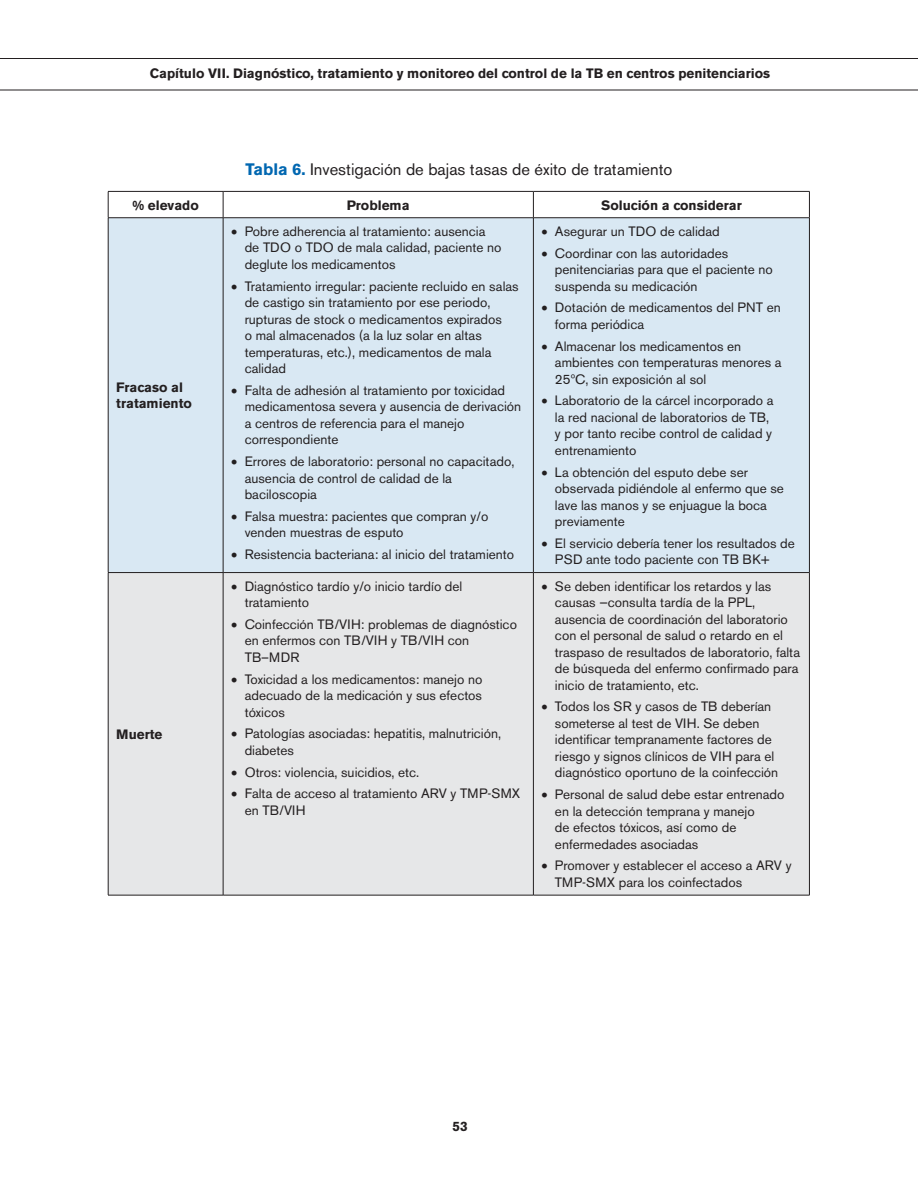
<style>
.page{position:relative;width:918px;height:1188px;background:#fff}
.page>*{position:absolute;margin:0;border:0;box-sizing:border-box;transform-origin:0 0}
.t1{font:16.5px "Akzidenz Grotesk BE";color:#231f20}
.t2{font:13.5px/16.5px "Akzidenz Grotesk BE";color:#231f20}
.t3{font:700 13.5px/16.5px "Akzidenz Grotesk BE";color:#231f20}
.s1{font-weight:700;color:#0067b1}
</style>
<div class="page">
<svg style="left:0;top:58px;width:918px;height:32px"></svg>
<div style="left:109px;top:218px;width:700px;height:354px;background:#d9e8f3"></div>
<div style="left:109px;top:573px;width:700px;height:322px;background:#e6e7e8"></div>
<hr style="left:108px;top:218px;width:1px;height:354px;background:#231f20">
<hr style="left:223px;top:218px;width:1px;height:354px;background:#231f20">
<hr style="left:533px;top:218px;width:1px;height:354px;background:#231f20">
<hr style="left:809px;top:218px;width:1px;height:354px;background:#231f20">
<hr style="left:108px;top:572px;width:115px;height:1px;background:#231f20">
<hr style="left:108px;top:573px;width:1px;height:322px;background:#231f20">
<hr style="left:223px;top:572px;width:310px;height:1px;background:#231f20">
<hr style="left:223px;top:573px;width:1px;height:322px;background:#231f20">
<hr style="left:533px;top:572px;width:277px;height:1px;background:#231f20">
<hr style="left:533px;top:573px;width:1px;height:322px;background:#231f20">
<hr style="left:809px;top:573px;width:1px;height:322px;background:#231f20">
<hr style="left:108px;top:191px;width:115px;height:1px;background:#231f20">
<svg style="left:108px;top:192px;width:1px;height:25px"></svg>
<hr style="left:223px;top:191px;width:310px;height:1px;background:#231f20">
<svg style="left:223px;top:192px;width:1px;height:25px"></svg>
<hr style="left:533px;top:191px;width:277px;height:1px;background:#231f20">
<svg style="left:533px;top:192px;width:1px;height:25px"></svg>
<svg style="left:809px;top:192px;width:1px;height:25px"></svg>
<hr style="left:108px;top:217px;width:115px;height:1px;background:#231f20">
<hr style="left:223px;top:217px;width:310px;height:1px;background:#231f20">
<hr style="left:533px;top:217px;width:277px;height:1px;background:#231f20">
<hr style="left:108px;top:895px;width:115px;height:1px;background:#231f20">
<hr style="left:223px;top:895px;width:310px;height:1px;background:#231f20">
<hr style="left:533px;top:895px;width:277px;height:1px;background:#231f20">
<p class="t3" style="left:150px;top:65px;width:622px">Capítulo VII. Diagnóstico, tratamiento y monitoreo del control de la TB en centros penitenciarios</p>
<p class="t1" style="left:246px;top:159px;width:428px"><span class="s1">Tabla 6.</span> Investigación de bajas tasas de éxito de tratamiento</p>
<p class="t3" style="left:132px;top:197px;width:68px">% elevado</p>
<p class="t3" style="left:347px;top:197px;width:64px">Problema</p>
<p class="t3" style="left:601px;top:197px;width:142px">Solución a considerar</p>
<p class="t3" style="left:116px;top:379px;width:77px">Fracaso al tratamiento</p>
<p class="t3" style="left:116px;top:726px;width:48px">Muerte</p>
<p class="t2" style="left:245px;top:223px;width:258px;text-indent:-14px">• Pobre adherencia al tratamiento: ausencia de TDO o TDO de mala calidad, paciente no deglute los medicamentos</p>
<p class="t2" style="left:245px;top:278px;width:276px;text-indent:-14px">• Tratamiento irregular: paciente recluido en salas de castigo sin tratamiento por ese periodo, rupturas de stock o medicamentos expirados<br>o mal almacenados (a la luz solar en altas temperaturas, etc.), medicamentos de mala calidad</p>
<p class="t2" style="left:245px;top:382px;width:278px;text-indent:-14px">• Falta de adhesión al tratamiento por toxicidad medicamentosa severa y ausencia de derivación a centros de referencia para el manejo correspondiente</p>
<p class="t2" style="left:245px;top:453px;width:271px;text-indent:-14px">• Errores de laboratorio: personal no capacitado, ausencia de control de calidad de la baciloscopia</p>
<p class="t2" style="left:245px;top:508px;width:245px;text-indent:-14px">• Falsa muestra: pacientes que compran y/o venden muestras de esputo</p>
<p class="t2" style="left:231px;top:546px;width:284px">• Resistencia bacteriana: al inicio del tratamiento</p>
<p class="t2" style="left:245px;top:578px;width:219px;text-indent:-14px">• Diagnóstico tardío y/o inicio tardío del tratamiento</p>
<p class="t2" style="left:245px;top:616px;width:274px;text-indent:-14px">• Coinfección TB/VIH: problemas de diagnóstico en enfermos con TB/VIH y TB/VIH con<br>TB–MDR</p>
<p class="t2" style="left:245px;top:671px;width:239px;text-align:justify;text-indent:-14px">• Toxicidad a los medicamentos: manejo no adecuado de la medicación y sus efectos tóxicos</p>
<p class="t2" style="left:245px;top:725px;width:258px;text-indent:-14px">• Patologías asociadas: hepatitis, malnutrición, diabetes</p>
<p class="t2" style="left:231px;top:764px;width:190px">• Otros: violencia, suicidios, etc.</p>
<p class="t2" style="left:245px;top:785px;width:277px;text-indent:-14px">• Falta de acceso al tratamiento ARV y TMP-SMX en TB/VIH</p>
<p class="t2" style="left:541px;top:223px;width:180px">• Asegurar un TDO de calidad</p>
<p class="t2" style="left:555px;top:245px;width:219px;text-indent:-14px">• Coordinar con las autoridades penitenciarias para que el paciente no suspenda su medicación</p>
<p class="t2" style="left:555px;top:299px;width:227px;text-indent:-14px">• Dotación de medicamentos del PNT en forma periódica</p>
<p class="t2" style="left:555px;top:338px;width:228px;text-indent:-14px">• Almacenar los medicamentos en ambientes con temperaturas menores a<br>25ºC, sin exposición al sol</p>
<p class="t2" style="left:555px;top:392px;width:220px;text-indent:-14px">• Laboratorio de la cárcel incorporado a la red nacional de laboratorios de TB, y por tanto recibe control de calidad y entrenamiento</p>
<p class="t2" style="left:555px;top:464px;width:230px;text-indent:-14px">• La obtención del esputo debe ser observada pidiéndole al enfermo que se lave las manos y se enjuague la boca previamente</p>
<p class="t2" style="left:555px;top:535px;width:241px;text-indent:-14px">• El servicio debería tener los resultados de<br>PSD ante todo paciente con TB BK+</p>
<p class="t2" style="left:555px;top:578px;width:247px;text-indent:-14px">• Se deben identificar los retardos y las causas —consulta tardía de la PPL, ausencia de coordinación del laboratorio con el personal de salud o retardo en el traspaso de resultados de laboratorio, falta de búsqueda del enfermo confirmado para inicio de tratamiento, etc.</p>
<p class="t2" style="left:555px;top:698px;width:225px;text-indent:-14px">• Todos los SR y casos de TB deberían someterse al test de VIH. Se deben identificar tempranamente factores de riesgo y signos clínicos de VIH para el diagnóstico oportuno de la coinfección</p>
<p class="t2" style="left:555px;top:786px;width:231px;text-indent:-14px">• Personal de salud debe estar entrenado en la detección temprana y manejo<br>de efectos tóxicos, así como de enfermedades asociadas</p>
<p class="t2" style="left:555px;top:857px;width:238px;text-indent:-14px">• Promover y establecer el acceso a ARV y<br>TMP-SMX para los coinfectados</p>
<p class="t3" style="left:453px;top:1118px;width:17px">53</p>
</div>
